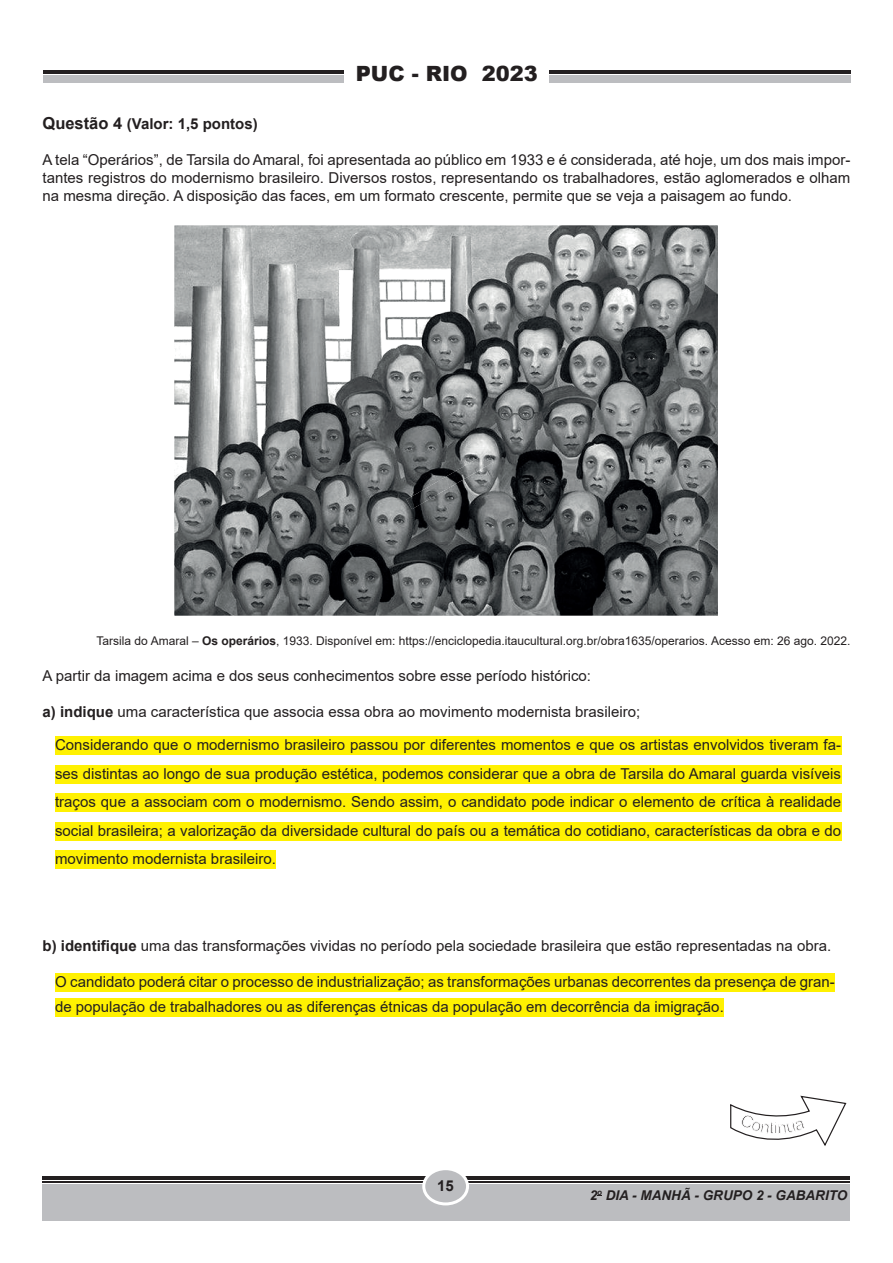
<style>
.page{position:relative;width:893px;height:1263px;background:#fff}
.page>*{position:absolute;margin:0;border:0;box-sizing:border-box;transform-origin:0 0}
.t1{font:900 21px "Arial";color:#231f20}
.t2{font:15px/28.5px "Arial";color:#231f20;text-align:justify}
.t3{font:700 15px "Arial";color:#231f20}
.t4{font:italic 700 13.5px "Arial";color:#231f20}
.t5{font:12px "Arial";color:#231f20}
.s1{font-size:16.5px}
.s2{font-weight:700}
</style>
<div class="page">
<hr style="left:43px;top:1176px;width:807px;height:3px;background:#231f20">
<hr style="left:43px;top:1181px;width:807px;height:1px;background:#231f20">
<div style="left:43px;top:1184px;width:807px;height:36px;background:#bcbdc0"></div>
<svg style="left:422px;top:1170px;width:47px;height:35px"></svg>
<hr style="left:43px;top:70px;width:807px;height:3px;background:#231f20">
<div style="left:43px;top:76px;width:807px;height:7px;background:#bcbdc0"></div>
<div style="left:344px;top:43px;width:205px;height:60px;background:#fff"></div>
<svg style="left:730px;top:1095px;width:117px;height:51px"></svg>
<img style="left:174px;top:225px;width:544px;height:391px">
<img style="left:406px;top:452px;width:87px;height:57px">
<div style="left:55px;top:973px;width:780px;height:18px;background:#fff101"></div>
<div style="left:55px;top:999px;width:669px;height:18px;background:#fff101"></div>
<div style="left:55px;top:737px;width:786px;height:18px;background:#fff101"></div>
<div style="left:55px;top:765px;width:786px;height:18px;background:#fff101"></div>
<div style="left:55px;top:794px;width:786px;height:18px;background:#fff101"></div>
<div style="left:55px;top:822px;width:786px;height:18px;background:#fff101"></div>
<div style="left:55px;top:851px;width:221px;height:18px;background:#fff101"></div>
<h1 class="t1" style="left:356px;top:59px;width:183px">PUC - RIO 2023</h1>
<p class="t3" style="left:43px;top:113px;width:217px"><span class="s1">Questão 4</span> (Valor: 1,5 pontos)</p>
<p class="t2" style="left:43px;top:150px;width:809px;line-height:18px">A tela “Operários”, de Tarsila do Amaral, foi apresentada ao público em 1933 e é considerada, até hoje, um dos mais impor&shy;tantes registros do modernismo brasileiro. Diversos rostos, representando os trabalhadores, estão aglomerados e olham na mesma direção. A disposição das faces, em um formato crescente, permite que se veja a paisagem ao fundo.</p>
<p class="t5" style="left:97px;top:632px;width:755px">Tarsila do Amaral – <span class="s2">Os operários</span>, 1933. Disponível em: https://enciclopedia.itaucultural.org.br/obra1635/operarios. Acesso em: 26 ago. 2022.</p>
<p class="t2" style="left:43px;top:661px;width:550px">A partir da imagem acima e dos seus conhecimentos sobre esse período histórico:</p>
<p class="t2" style="left:43px;top:697px;width:599px"><span class="s2">a) indique</span> uma característica que associa essa obra ao movimento modernista brasileiro;</p>
<p class="t2" style="left:55px;top:731px;width:787px">Considerando que o modernismo brasileiro passou por diferentes momentos e que os artistas envolvidos tiveram fa&shy;ses distintas ao longo de sua produção estética, podemos considerar que a obra de Tarsila do Amaral guarda visíveis traços que a associam com o modernismo. Sendo assim, o candidato pode indicar o elemento de crítica à realidade social brasileira; a valorização da diversidade cultural do país ou a temática do cotidiano, características da obra e do movimento modernista brasileiro.</p>
<p class="t2" style="left:43px;top:931px;width:790px"><span class="s2">b) identifique</span> uma das transformações vividas no período pela sociedade brasileira que estão representadas na obra.</p>
<p class="t2" style="left:55px;top:968px;width:781px;line-height:25.5px">O candidato poderá citar o processo de industrialização; as transformações urbanas decorrentes da presença de gran&shy;de população de trabalhadores ou as diferenças étnicas da população em decorrência da imigração.</p>
<p class="t3" style="left:437px;top:1175px;width:18px">15</p>
<p class="t4" style="left:590px;top:1186px;width:259px">2<sup>o</sup> DIA - MANHÃ - GRUPO 2 - GABARITO</p>
</div>
